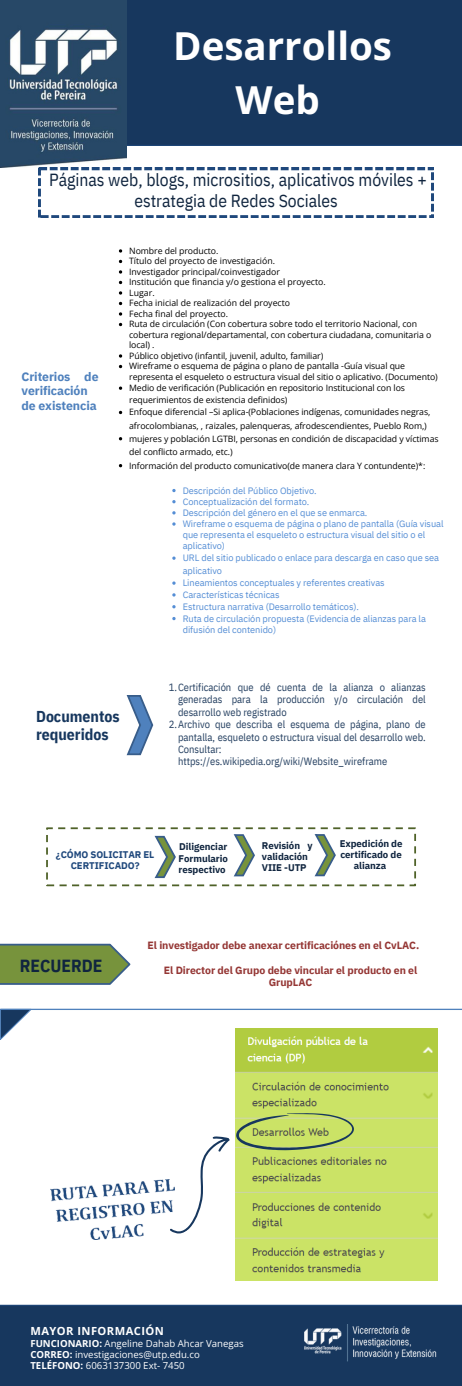
<style>
.page{position:relative;width:462px;height:1386px;background:#fff}
.page>*{position:absolute;margin:0;border:0;box-sizing:border-box;transform-origin:0 0}
.t1{font:700 38.5px/53.8px "Open Sans";color:#fff;text-align:center}
.t2{font:17.5px/21px "IBM Plex Sans Cond";color:#10253f;text-align:center}
.t3{font:700 17.5px "IBM Plex Sans Cond";color:#10253f}
.t4{font:700 15.75px/18.4px "IBM Plex Sans Cond";color:#17375e}
.t5{font:700 12.25px/14.4px "IBM Plex Sans";letter-spacing:-.01em;color:#4f81bd}
.t6{font:700 11.2px "Open Sans";letter-spacing:.04em;color:#fff}
.t7{font:10.5px/12.4px "IBM Plex Sans Cond";color:#254061;text-align:justify}
.t8{font:700 10.5px/11.8px "IBM Plex Sans";letter-spacing:-.005em;color:#953735;text-align:center}
.t9{font:700 9.71px "IBM Plex Sans";letter-spacing:-.01em;color:#10253f}
.t10{font:9.62px/11.2px "Open Sans";color:#fff}
.t11{font:700 9.62px/11.2px "IBM Plex Sans";letter-spacing:-.01em;color:#10253f}
.t12{font:700 9.62px/11.2px "IBM Plex Sans";letter-spacing:-.01em;color:#1f487c;text-align:center}
.t13{font:9.28px/11.2px "IBM Plex Sans";letter-spacing:-.01em;color:#558ed5}
.t14{font:8.75px/10.5px "Open Sans";letter-spacing:-.01em;color:#000}
.s1{font-weight:700}
</style>
<div class="page">
<div style="left:0;top:0;width:462px;height:145px;background:#17375e"></div>
<hr style="left:0;top:145px;width:462px;height:1px;background:#1f487c">
<img style="left:0;top:0;width:127px;height:167px">
<svg style="left:0;top:1010px;width:31px;height:30px"></svg>
<hr style="left:0;top:1008px;width:462px;height:2px;background:#4f81bc">
<svg style="left:38px;top:168px;width:395px;height:49px"></svg>
<svg style="left:0;top:943px;width:131px;height:42px;background:#7e9856"></svg>
<svg style="left:172px;top:489px;width:4px;height:3px"></svg>
<svg style="left:172px;top:500px;width:4px;height:3px"></svg>
<svg style="left:172px;top:511px;width:4px;height:3px"></svg>
<svg style="left:172px;top:556px;width:4px;height:4px"></svg>
<svg style="left:172px;top:605px;width:4px;height:3px"></svg>
<svg style="left:172px;top:617px;width:4px;height:3px"></svg>
<svg style="left:126px;top:695px;width:28px;height:61px"></svg>
<svg style="left:119px;top:386px;width:3px;height:4px"></svg>
<svg style="left:46px;top:827px;width:370px;height:59px"></svg>
<div style="left:0;top:1304px;width:462px;height:81px;background:#17375e"></div>
<img style="left:305px;top:1324px;width:133px;height:46px">
<img style="left:236px;top:1028px;width:201px;height:252px">
<img style="left:51px;top:1182px;width:89px;height:57px">
<svg style="left:140px;top:1113px;width:214px;height:125px"></svg>
<p class="t1" style="left:173px;top:19px;width:220px">Desarrollos<br>Web</p>
<p class="t2" style="left:49px;top:169px;width:379px">Páginas web, blogs, micrositios, aplicativos móviles + estrategia de Redes Sociales</p>
<p class="t5" style="left:22px;top:369px;width:79px">Criterios de verificación de existencia</p>
<p class="t14" style="left:129px;top:245px;width:91px">Nombre del producto.</p>
<p class="t14" style="left:129px;top:256px;width:147px">Título del proyecto de investigación.</p>
<p class="t14" style="left:129px;top:266px;width:152px">Investigador principal/coinvestigador</p>
<p class="t14" style="left:129px;top:277px;width:198px">Institución que financia y/o gestiona el proyecto.</p>
<p class="t14" style="left:129px;top:287px;width:27px">Lugar.</p>
<p class="t14" style="left:129px;top:298px;width:162px">Fecha inicial de realización del proyecto</p>
<p class="t14" style="left:129px;top:308px;width:100px">Fecha final del proyecto.</p>
<p class="t14" style="left:129px;top:319px;width:304px">Ruta de circulación (Con cobertura sobre todo el territorio Nacional, con cobertura regional/departamental, con cobertura ciudadana, comunitaria o local) .</p>
<p class="t14" style="left:129px;top:350px;width:196px">Público objetivo (infantil, juvenil, adulto, familiar)</p>
<p class="t14" style="left:129px;top:361px;width:310px">Wireframe o esquema de página o plano de pantalla -Guía visual que representa el esqueleto o estructura visual del sitio o aplicativo. (Documento)</p>
<p class="t14" style="left:129px;top:382px;width:277px;line-height:11.8px">Medio de verificación (Publicación en repositorio Institucional con los requerimientos de existencia definidos)</p>
<p class="t14" style="left:129px;top:405px;width:303px;line-height:13.1px">Enfoque diferencial –Si aplica-(Poblaciones indígenas, comunidades negras, afrocolombianas, , raizales, palenqueras, afrodescendientes, Pueblo Rom,)</p>
<h4 class="t14" style="left:129px;top:432px;width:311px;line-height:13.1px">mujeres y población LGTBI, personas en condición de discapacidad y víctimas del conflicto armado, etc.)</h4>
<p class="t14" style="left:129px;top:460px;width:298px">Información del producto comunicativo(de manera clara Y contundente)*:</p>
<h3 class="t13" style="left:183px;top:484px;width:135px">Descripción del Público Objetivo.</h3>
<h6 class="t13" style="left:183px;top:495px;width:128px">Conceptualización del formato.</h6>
<p class="t13" style="left:183px;top:507px;width:186px">Descripción del género en el que se enmarca.</p>
<p class="t13" style="left:183px;top:518px;width:262px">Wireframe o esquema de página o plano de pantalla (Guía visual que representa el esqueleto o estructura visual del sitio o el aplicativo)</p>
<p class="t13" style="left:183px;top:551px;width:258px;line-height:12.4px">URL del sitio publicado o enlace para descarga en caso que sea aplicativo</p>
<p class="t13" style="left:183px;top:577px;width:203px">Lineamientos conceptuales y referentes creativas</p>
<p class="t13" style="left:183px;top:589px;width:98px">Características técnicas</p>
<p class="t13" style="left:183px;top:600px;width:178px">Estructura narrativa (Desarrollo temáticos).</p>
<p class="t13" style="left:183px;top:612px;width:245px;line-height:11.8px">Ruta de circulación propuesta (Evidencia de alianzas para la difusión del contenido)</p>
<p class="t4" style="left:36px;top:706px;width:85px">Documentos requeridos</p>
<p class="t7" style="left:178px;top:680px;width:249px;text-indent:-9px">1.Certificación que dé cuenta de la alianza o alianzas generadas para la producción y/o circulación del desarrollo web registrado</p>
<p class="t7" style="left:169px;top:718px;width:178px">2.Archivo que describa el esquema de</p>
<p class="t7" style="left:178px;top:718px;width:249px;text-align:left;text-indent:172px">página, plano de pantalla, esqueleto o estructura visual del desarrollo web.<br>Consultar: https://es.wikipedia.org/wiki/Website_wireframe</p>
<p class="t9" style="left:179px;top:840px;width:50px">Diligenciar</p>
<p class="t12" style="left:56px;top:848px;width:100px">¿CÓMO SOLICITAR EL<br>CERTIFICADO?</p>
<p class="t11" style="left:179px;top:852px;width:51px">Formulario respectivo</p>
<p class="t11" style="left:262px;top:839px;width:52px">Revisión y validación<br>VIIE -UTP</p>
<p class="t11" style="left:340px;top:837px;width:64px;text-align:center">Expedición de certificado de alianza</p>
<h1 class="t3" style="left:20px;top:953px;width:84px">RECUERDE</h1>
<p class="t8" style="left:148px;top:939px;width:273px">El investigador debe anexar certificaciónes en el CvLAC.</p>
<p class="t8" style="left:164px;top:964px;width:255px">El Director del Grupo debe vincular el producto en el<br>GrupLAC</p>
<h2 class="t6" style="left:30px;top:1322px;width:135px">MAYOR INFORMACIÓN</h2>
<p class="t10" style="left:30px;top:1337px;width:215px"><span class="s1">FUNCIONARIO:</span> Angeline Dahab Ahcar Vanegas<br><span class="s1">CORREO:</span> investigaciones@utp.edu.co<br><span class="s1">TELÉFONO:</span> 6063137300 Ext- 7450</p>
</div>
